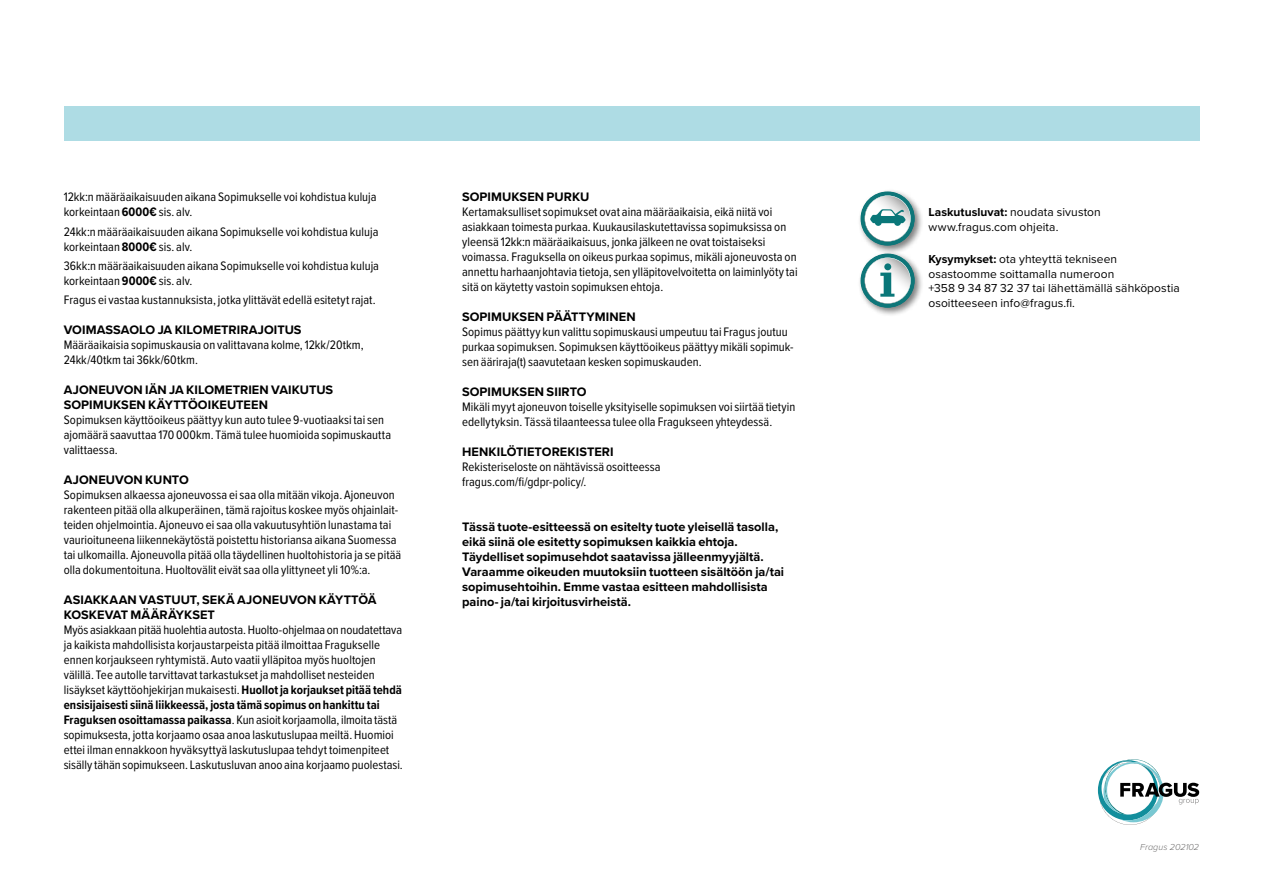
<style>
.page{position:relative;width:1263px;height:893px;background:#fff}
.page>*{position:absolute;margin:0;border:0;box-sizing:border-box;transform-origin:0 0}
.t1{font:12.75px/15px "Proxima Nova Cond";color:#000}
.t2{font:700 12.75px/15px "Proxima Nova";color:#000}
.t3{font:12px/14.4px "Proxima Nova";letter-spacing:.005em;color:#000}
.t4{font:italic 300 9px "Proxima Nova";letter-spacing:.01em;color:#706f6f}
.s1{font-weight:700}
</style>
<div class="page">
<div style="left:64px;top:106px;width:1135px;height:34px;background:#aedce4"></div>
<div style="left:858px;top:189px;width:66px;height:66px;background:#000;opacity:.5"></div>
<svg style="left:860px;top:191px;width:55px;height:55px"></svg>
<div style="left:858px;top:251px;width:66px;height:66px;background:#000;opacity:.5"></div>
<svg style="left:860px;top:253px;width:55px;height:55px"></svg>
<svg style="left:864px;top:195px;width:47px;height:47px"></svg>
<svg style="left:864px;top:258px;width:47px;height:46px"></svg>
<div style="left:884px;top:263px;width:7px;height:7px;background:#0a7779;border-radius:50%"></div>
<svg style="left:1098px;top:759px;width:101px;height:66px"></svg>
<p class="t1" style="left:64px;top:189px;width:314px">12kk:n määräaikaisuuden aikana Sopimukselle voi kohdistua kuluja korkeintaan <span class="s1">6000€</span> sis. alv.</p>
<p class="t1" style="left:64px;top:223px;width:316px">24kk:n määräaikaisuuden aikana Sopimukselle voi kohdistua kuluja korkeintaan <span class="s1">8000€</span> sis. alv.</p>
<p class="t1" style="left:64px;top:258px;width:317px">36kk:n määräaikaisuuden aikana Sopimukselle voi kohdistua kuluja korkeintaan <span class="s1">9000€</span> sis. alv.</p>
<p class="t1" style="left:64px;top:292px;width:313px">Fragus ei vastaa kustannuksista, jotka ylittävät edellä esitetyt rajat.</p>
<p class="t2" style="left:64px;top:322px;width:239px">VOIMASSAOLO JA KILOMETRIRAJOITUS</p>
<p class="t1" style="left:64px;top:337px;width:301px">Määräaikaisia sopimuskausia on valittavana kolme, 12kk/20tkm,<br>24kk/40tkm tai 36kk/60tkm.</p>
<p class="t2" style="left:64px;top:382px;width:271px">AJONEUVON IÄN JA KILOMETRIEN VAIKUTUS<br>SOPIMUKSEN KÄYTTÖOIKEUTEEN</p>
<p class="t1" style="left:64px;top:412px;width:329px">Sopimuksen käyttöoikeus päättyy kun auto tulee 9-vuotiaaksi tai sen ajomäärä saavuttaa 170 000km. Tämä tulee huomioida sopimuskautta valittaessa.</p>
<p class="t2" style="left:64px;top:472px;width:127px">AJONEUVON KUNTO</p>
<p class="t1" style="left:64px;top:487px;width:339px">Sopimuksen alkaessa ajoneuvossa ei saa olla mitään vikoja. Ajoneuvon rakenteen pitää olla alkuperäinen, tämä rajoitus koskee myös ohjainlait&shy;teiden ohjelmointia. Ajoneuvo ei saa olla vakuutusyhtiön lunastama tai vaurioituneena liikennekäytöstä poistettu historiansa aikana Suomessa tai ulkomailla. Ajoneuvolla pitää olla täydellinen huoltohistoria ja se pitää olla dokumentoituna. Huoltovälit eivät saa olla ylittyneet yli 10%:a.</p>
<p class="t2" style="left:64px;top:592px;width:314px">ASIAKKAAN VASTUUT, SEKÄ AJONEUVON KÄYTTÖÄ<br>KOSKEVAT MÄÄRÄYKSET</p>
<p class="t1" style="left:64px;top:622px;width:340px">Myös asiakkaan pitää huolehtia autosta. Huolto-ohjelmaa on noudatettava ja kaikista mahdollisista korjaustarpeista pitää ilmoittaa Fragukselle ennen korjaukseen ryhtymistä. Auto vaatii ylläpitoa myös huoltojen välillä. Tee autolle tarvittavat tarkastukset ja mahdolliset nesteiden lisäykset käyttöohjekirjan mukaisesti. <span class="s1">Huollot ja korjaukset pitää tehdä ensisijaisesti siinä liikkeessä, josta tämä sopimus on hankittu tai Fraguksen osoittamassa paikassa</span>. Kun asioit korjaamolla, ilmoita tästä sopimuksesta, jotta korjaamo osaa anoa laskutuslupaa meiltä. Huomioi ettei ilman ennakkoon hyväksyttyä laskutuslupaa tehdyt toimenpiteet sisälly tähän sopimukseen. Laskutusluvan anoo aina korjaamo puolestasi.</p>
<p class="t2" style="left:462px;top:189px;width:129px">SOPIMUKSEN PURKU</p>
<p class="t1" style="left:462px;top:204px;width:337px">Kertamaksulliset sopimukset ovat aina määräaikaisia, eikä niitä voi asiakkaan toimesta purkaa. Kuukausilaskutettavissa sopimuksissa on yleensä 12kk:n määräaikaisuus, jonka jälkeen ne ovat toistaiseksi voimassa. Fraguksella on oikeus purkaa sopimus, mikäli ajoneuvosta on annettu harhaanjohtavia tietoja, sen ylläpitovelvoitetta on laiminlyöty tai sitä on käytetty vastoin sopimuksen ehtoja.</p>
<p class="t2" style="left:462px;top:309px;width:175px">SOPIMUKSEN PÄÄTTYMINEN</p>
<p class="t1" style="left:462px;top:324px;width:333px">Sopimus päättyy kun valittu sopimuskausi umpeutuu tai Fragus joutuu purkaa sopimuksen. Sopimuksen käyttöoikeus päättyy mikäli sopimuk&shy;sen ääriraja(t) saavutetaan kesken sopimuskauden.</p>
<p class="t2" style="left:462px;top:384px;width:126px">SOPIMUKSEN SIIRTO</p>
<p class="t1" style="left:462px;top:399px;width:335px">Mikäli myyt ajoneuvon toiselle yksityiselle sopimuksen voi siirtää tietyin edellytyksin. Tässä tilaanteessa tulee olla Fragukseen yhteydessä.</p>
<p class="t2" style="left:462px;top:444px;width:153px">HENKILÖTIETOREKISTERI</p>
<p class="t1" style="left:462px;top:459px;width:200px">Rekisteriseloste on nähtävissä osoitteessa fragus.com/fi/gdpr-policy/.</p>
<p class="t2" style="left:462px;top:519px;width:324px">Tässä tuote-esitteessä on esitelty tuote yleisellä tasolla, eikä siinä ole esitetty sopimuksen kaikkia ehtoja.<br>Täydelliset sopimusehdot saatavissa jälleenmyyjältä.<br>Varaamme oikeuden muutoksiin tuotteen sisältöön ja/tai sopimusehtoihin. Emme vastaa esitteen mahdollisista paino- ja/tai kirjoitusvirheistä.</p>
<p class="t3" style="left:928px;top:205px;width:174px"><span class="s1">Laskutusluvat:</span> noudata sivuston www.fragus.com ohjeita.</p>
<p class="t3" style="left:928px;top:252px;width:253px"><span class="s1">Kysymykset:</span> ota yhteyttä tekniseen osastoomme soittamalla numeroon<br>+358 9 34 87 32 37 tai lähettämällä sähköpostia osoitteeseen info@fragus.fi.</p>
<p class="t4" style="left:1140px;top:841px;width:61px">Fragus 202102</p>
</div>
